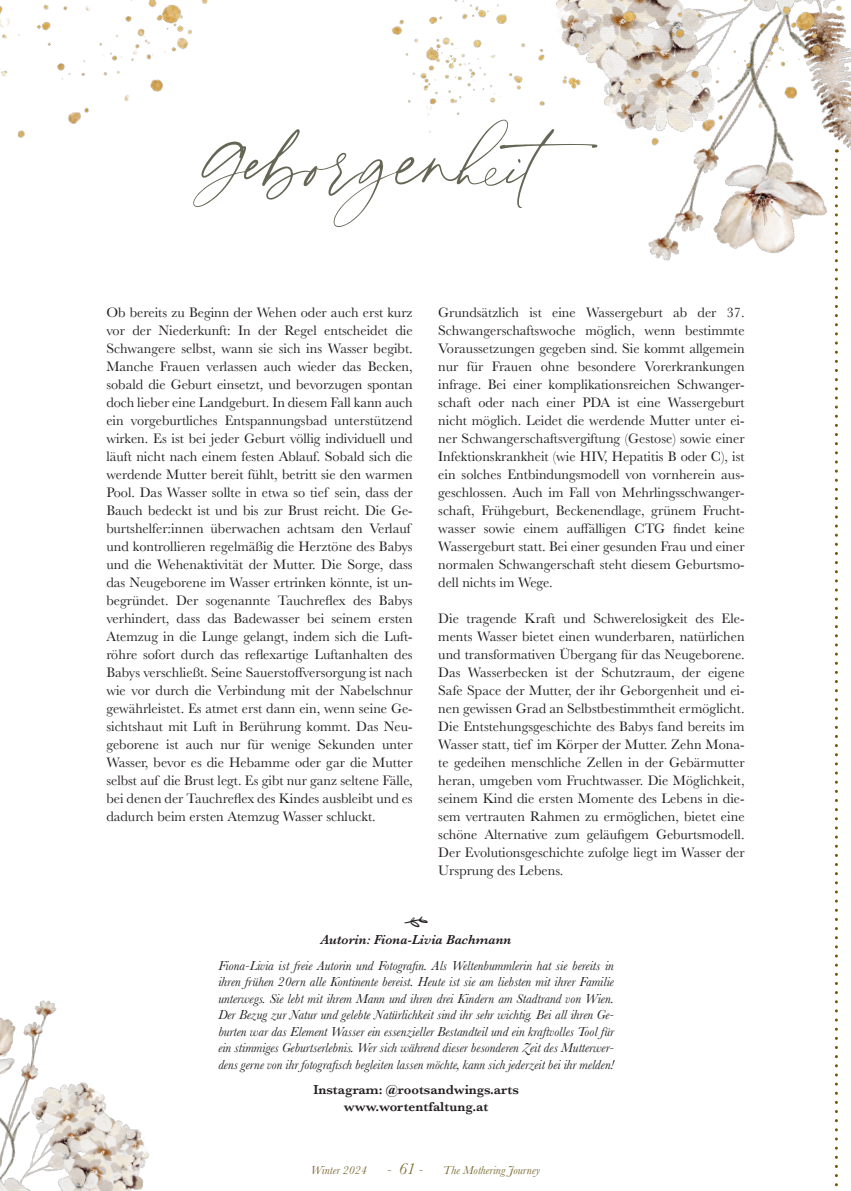
<style>
.page{position:relative;width:851px;height:1191px;background:#fff}
.page>*{position:absolute;margin:0;border:0;box-sizing:border-box;transform-origin:0 0}
.t1{font:78.6px "Blackstone";color:#666656}
.t2{font:30px "Indigo Summer Extras 1";color:#231f20}
.t3{font:14.25px/18px "Baskerville";color:#231f20;text-align:justify}
.t4{font:italic 13.5px/16.5px "Baskerville";color:#231f20;text-align:justify}
.t5{font:600 13.5px "Baskerville";color:#231f20}
.t6{font:italic 600 13.5px "Baskerville";color:#231f20}
.t7{font:italic 13.5px "Baskerville";color:#7e6d37}
.t8{font:italic 12px "Baskerville";color:#7e6d37}
.s1{font-size:16.5px}
</style>
<div class="page">
<svg style="left:835px;top:681px;width:2px;height:506px"></svg>
<img style="left:0;top:0;width:850px;height:681px">
<img style="left:0;top:1000px;width:149px;height:191px">
<p class="t1" style="left:189px;top:123px;width:436px">Geborgenheit</p>
<p class="t3" style="left:106px;top:304px;width:308px;text-align:left">Ob bereits zu Beginn der Wehen oder auch erst kurz vor der Niederkunft: In der Regel entscheidet die Schwangere selbst, wann sie sich ins Wasser begibt.<br>Manche Frauen verlassen auch wieder das Becken, sobald die Geburt einsetzt, und bevorzugen spontan doch lieber eine Landgeburt. In diesem Fall kann auch ein vorgeburtliches Entspannungsbad unterstützend wirken. Es ist bei jeder Geburt völlig individuell und läuft nicht nach einem festen Ablauf. Sobald sich die werdende Mutter bereit fühlt, betritt sie den warmen Pool. Das Wasser sollte in etwa so tief sein, dass der Bauch bedeckt ist und bis zur Brust reicht. Die Ge&shy;burtshelfer:innen überwachen achtsam den Verlauf und kontrollieren regelmäßig die Herztöne des Babys und die Wehenaktivität der Mutter. Die Sorge, dass das Neugeborene im Wasser ertrinken könnte, ist un&shy;begründet. Der sogenannte Tauchreflex des Babys verhindert, dass das Badewasser bei seinem ersten Atemzug in die Lunge gelangt, indem sich die Luft&shy;röhre sofort durch das reflexartige Luftanhalten des Babys verschließt. Seine Sauerstoffversorgung ist nach wie vor durch die Verbindung mit der Nabelschnur gewährleistet. Es atmet erst dann ein, wenn seine Ge&shy;sichtshaut mit Luft in Berührung kommt. Das Neu&shy;geborene ist auch nur für wenige Sekunden unter Wasser, bevor es die Hebamme oder gar die Mutter selbst auf die Brust legt. Es gibt nur ganz seltene Fälle, bei denen der Tauchreflex des Kindes ausbleibt und es dadurch beim ersten Atemzug Wasser schluckt.</p>
<p class="t3" style="left:438px;top:304px;width:308px">Grundsätzlich ist eine Wassergeburt ab der 37.<br>Schwangerschaftswoche möglich, wenn bestimmte Voraussetzungen gegeben sind. Sie kommt allgemein nur für Frauen ohne besondere Vorerkrankungen infrage. Bei einer komplikationsreichen Schwanger&shy;schaft oder nach einer PDA ist eine Wassergeburt nicht möglich. Leidet die werdende Mutter unter ei&shy;ner Schwangerschaftsvergiftung (Gestose) sowie einer Infektionskrankheit (wie HIV, Hepatitis B oder C), ist ein solches Entbindungsmodell von vornherein aus&shy;geschlossen. Auch im Fall von Mehrlingsschwanger&shy;schaft, Frühgeburt, Beckenendlage, grünem Frucht&shy;wasser sowie einem auffälligen CTG findet keine Wassergeburt statt. Bei einer gesunden Frau und einer normalen Schwangerschaft steht diesem Geburtsmo&shy;dell nichts im Wege.</p>
<p class="t3" style="left:438px;top:610px;width:308px">Die tragende Kraft und Schwerelosigkeit des Ele&shy;ments Wasser bietet einen wunderbaren, natürlichen und transformativen Übergang für das Neugeborene.<br>Das Wasserbecken ist der Schutzraum, der eigene Safe Space der Mutter, der ihr Geborgenheit und ei&shy;nen gewissen Grad an Selbstbestimmtheit ermöglicht.<br>Die Entstehungsgeschichte des Babys fand bereits im Wasser statt, tief im Körper der Mutter. Zehn Mona&shy;te gedeihen menschliche Zellen in der Gebärmutter heran, umgeben vom Fruchtwasser. Die Möglichkeit, seinem Kind die ersten Momente des Lebens in die&shy;sem vertrauten Rahmen zu ermöglichen, bietet eine schöne Alternative zum geläufigem Geburtsmodell.<br>Der Evolutionsgeschichte zufolge liegt im Wasser der Ursprung des Lebens.</p>
<p class="t2" style="left:399px;top:905px;width:35px">z</p>
<p class="t4" style="left:218px;top:957px;width:397px">Fiona-Livia ist freie Autorin und Fotografin. Als Weltenbummlerin hat sie bereits in ihren frühen 20ern alle Kontinente bereist. Heute ist sie am liebsten mit ihrer Familie unterwegs. Sie lebt mit ihrem Mann und ihren drei Kindern am Stadtrand von Wien.<br>Der Bezug zur Natur und gelebte Natürlichkeit sind ihr sehr wichtig. Bei all ihren Ge&shy;burten war das Element Wasser ein essenzieller Bestandteil und ein kraftvolles Tool für ein stimmiges Geburtserlebnis. Wer sich während dieser besonderen Zeit des Mutterwer&shy;dens gerne von ihr fotografisch begleiten lassen möchte, kann sich jederzeit bei ihr melden!</p>
<p class="t5" style="left:313px;top:1080px;width:207px">Instagram: @rootsandwings.arts</p>
<p class="t5" style="left:344px;top:1097px;width:146px">www.wortentfaltung.at</p>
<p class="t6" style="left:321px;top:931px;width:192px">Autorin: Fiona-Livia Bachmann</p>
<p class="t8" style="left:311px;top:1161px;width:58px">Winter 2024</p>
<p class="t7" style="left:387px;top:1160px;width:37px">- <span class="s1">61</span> -</p>
<p class="t8" style="left:443px;top:1161px;width:99px">The Mothering Journey</p>
</div>
